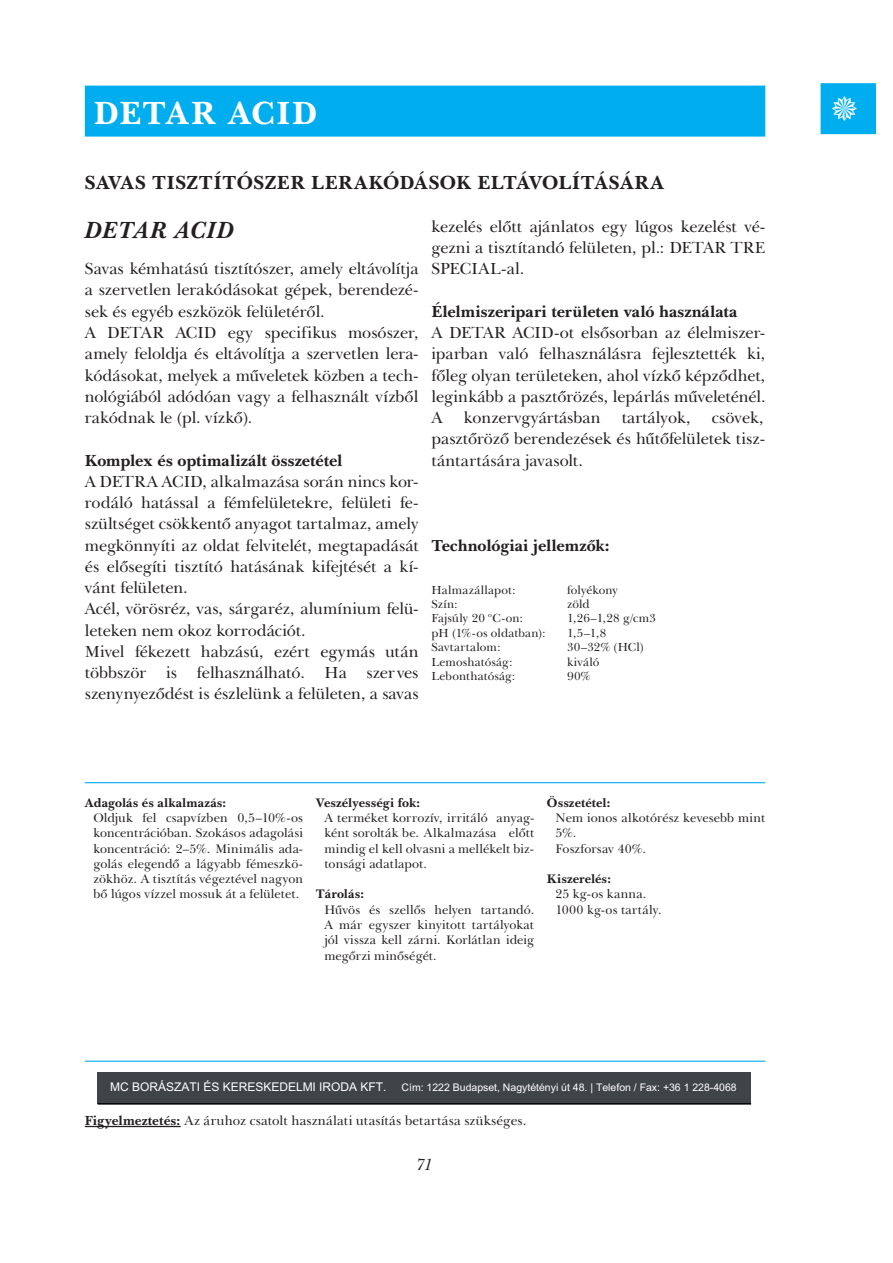
<style>
.page{position:relative;width:893px;height:1263px;background:#fff}
.page>*{position:absolute;margin:0;border:0;box-sizing:border-box;transform-origin:0 0}
.t1{font:33px "New Baskerville PFL Bold";letter-spacing:.035em;color:#fff}
.t2{font:italic 24px "New Baskerville PFL Bold";letter-spacing:.01em;color:#231f20}
.t3{font:19.5px "New Baskerville PFL Bold";letter-spacing:.025em;color:#231f20}
.t4{font:16.5px/21.3px "New Baskerville PFL Normal";letter-spacing:-.005em;color:#231f20;text-align:justify}
.t5{font:16.5px "New Baskerville PFL Bold";color:#231f20}
.t6{font:16.5px "New Baskerville PFL Italic";color:#231f20}
.t7{font:13.5px "New Baskerville PFL Normal";letter-spacing:.015em;color:#231f20}
.t8{font:12.75px/15.3px "New Baskerville PFL Normal";letter-spacing:.005em;color:#231f20;text-align:justify}
.t9{font:12.75px "New Baskerville PFL Bold";letter-spacing:.005em;color:#231f20}
.t10{font:12.75px/15.3px "New Baskerville PFL Normal";letter-spacing:.025em;color:#231f20}
.t11{font:12px/14.4px "New Baskerville PFL Normal";letter-spacing:.01em;color:#231f20}
.t12{font:12px "Arial";color:#fff}
.t13{font:10.5px "Arial";color:#fff}
.t14{font:7.05px "New Baskerville PFL Normal";color:#231f20}
.s1{font-family:"New Baskerville PFL Bold"}
</style>
<div class="page">
<hr style="left:85px;top:1061px;width:680px;height:1px;background:#00aeef">
<hr style="left:85px;top:782px;width:680px;height:1px;background:#00aeef">
<hr style="left:85px;top:1126px;width:96px;height:1px;background:#231f20">
<div style="left:85px;top:86px;width:680px;height:51px;background:#00aeef"></div>
<div style="left:820px;top:83px;width:56px;height:51px;background:#00aeef"></div>
<div style="left:98px;top:1072px;width:653px;height:32px;background:#3f4447"></div>
<hr style="left:98px;top:1103px;width:653px;height:2px;background:#000">
<h1 class="t1" style="left:93px;top:100px;width:225px">DETAR ACID</h1>
<p class="t3" style="left:85px;top:175px;width:581px">SAVAS TISZTÍTÓSZER LERAKÓDÁSOK ELTÁVOLÍTÁSÁRA</p>
<h2 class="t2" style="left:85px;top:216px;width:151px">DETAR ACID</h2>
<p class="t4" style="left:85px;top:260px;width:335px;text-align:left">Savas kémhatású tisztítószer, amely eltávolítja a szervetlen lerakódásokat gépek, berendezé&shy;sek és egyéb eszközök felületérõl.<br>A DETAR ACID egy specifikus mosószer, amely feloldja és eltávolítja a szervetlen lera&shy;kódásokat, melyek a mûveletek közben a tech&shy;nológiából adódóan vagy a felhasznált vízbõl rakódnak le (pl. vízkõ).</p>
<p class="t5" style="left:85px;top:454px;width:259px">Komplex és optimalizált összetétel</p>
<p class="t4" style="left:85px;top:472px;width:335px;text-align:left">A DETRA ACID, alkalmazása során nincs kor&shy;rodáló hatással a fémfelületekre, felületi fe&shy;szültséget csökkentõ anyagot tartalmaz, amely megkönnyíti az oldat felvitelét, megtapadását és elõsegíti tisztító hatásának kifejtését a kí&shy;vánt felületen.<br>Acél, vörösréz, vas, sárgaréz, alumínium felü&shy;leteken nem okoz korrodációt.<br>Mivel fékezett habzású, ezért egymás után többször is felhasználható. Ha szer ves szenynyezõdést is észlelünk a felületen, a savas</p>
<p class="t4" style="left:431px;top:217px;width:336px">kezelés elõtt ajánlatos egy lúgos kezelést vé&shy;gezni a tisztítandó felületen, pl.: DETAR TRE SPECIAL-al.</p>
<p class="t5" style="left:431px;top:305px;width:307px">Élelmiszeripari területen való használata</p>
<p class="t4" style="left:431px;top:324px;width:336px">A DETAR ACID-ot elsõsorban az élelmiszer&shy;iparban való felhasználásra fejlesztették ki, fõleg olyan területeken, ahol vízkõ képzõdhet, leginkább a pasztõrözés, lepárlás mûveleténél.<br>A</p>
<p class="t4" style="left:464px;top:409px;width:138px">konzervgyártásban</p>
<p class="t4" style="left:622px;top:409px;width:70px">tartályok,</p>
<p class="t4" style="left:431px;top:409px;width:335px;text-indent:280px">csövek, pasztõrözõ berendezések és hûtõfelületek tisz&shy;tántartására javasolt.</p>
<p class="t5" style="left:431px;top:539px;width:180px">Technológiai jellemzõk:</p>
<p class="t11" style="left:431px;top:584px;width:86px">Halmazállapot:<br>Szín:<br>Fajsúly 20</p>
<p class="t11" style="left:567px;top:584px;width:90px">folyékony<br>zöld<br>1,26–1,28 g/cm3<br>1,5–1,8<br>30–32% (HCl) kiváló<br>90%</p>
<p class="t14" style="left:488px;top:612px;width:5px">o</p>
<p class="t11" style="left:431px;top:613px;width:116px;text-indent:61px">C-on:<br>pH (1%-os oldatban):<br>Savtartalom:<br>Lemoshatóság:<br>Lebonthatóság:</p>
<p class="t9" style="left:85px;top:798px;width:143px">Adagolás és alkalmazás:</p>
<p class="t8" style="left:93px;top:811px;width:211px">Oldjuk fel csapvízben 0,5–10%-os koncentrációban. Szokásos adagolási koncentráció: 2–5%. Minimális ada&shy;golás elegendõ a lágyabb fémeszkö&shy;zökhöz. A tisztítás végeztével nagyon bõ lúgos vízzel mossuk át a felületet.</p>
<p class="t9" style="left:316px;top:798px;width:106px">Veszélyességi fok:</p>
<p class="t8" style="left:324px;top:811px;width:211px">A terméket korrozív, irritáló anyag&shy;ként sorolták be. Alkalmazása elõtt mindig el kell olvasni a mellékelt biz&shy;tonsági adatlapot.</p>
<p class="t9" style="left:316px;top:889px;width:50px">Tárolás:</p>
<p class="t8" style="left:324px;top:903px;width:211px">Hûvös és szellõs helyen tartandó.<br>A már egyszer kinyitott tartályokat jól vissza kell zárni. Korlátlan ideig megõrzi minõségét.</p>
<p class="t9" style="left:547px;top:798px;width:65px">Összetétel:</p>
<p class="t8" style="left:555px;top:811px;width:211px;text-align:left">Nem ionos alkotórész kevesebb mint<br>5%.<br>Foszforsav 40%.</p>
<p class="t9" style="left:547px;top:874px;width:66px">Kiszerelés:</p>
<p class="t10" style="left:555px;top:888px;width:108px">25 kg-os kanna.<br>1000 kg-os tartály.</p>
<p class="t12" style="left:110px;top:1083px;width:278px">MC BORÁSZATI ÉS KERESKEDELMI IRODA KFT.</p>
<p class="t13" style="left:402px;top:1084px;width:337px">Cím: 1222 Budapset, Nagytétényi út 48. | Telefon / Fax: +36 1 228-4068</p>
<p class="t7" style="left:85px;top:1115px;width:443px"><span class="s1">Figyelmeztetés:</span> Az áruhoz csatolt használati utasítás betartása szükséges.</p>
<p class="t6" style="left:416px;top:1154px;width:18px">71</p>
</div>
